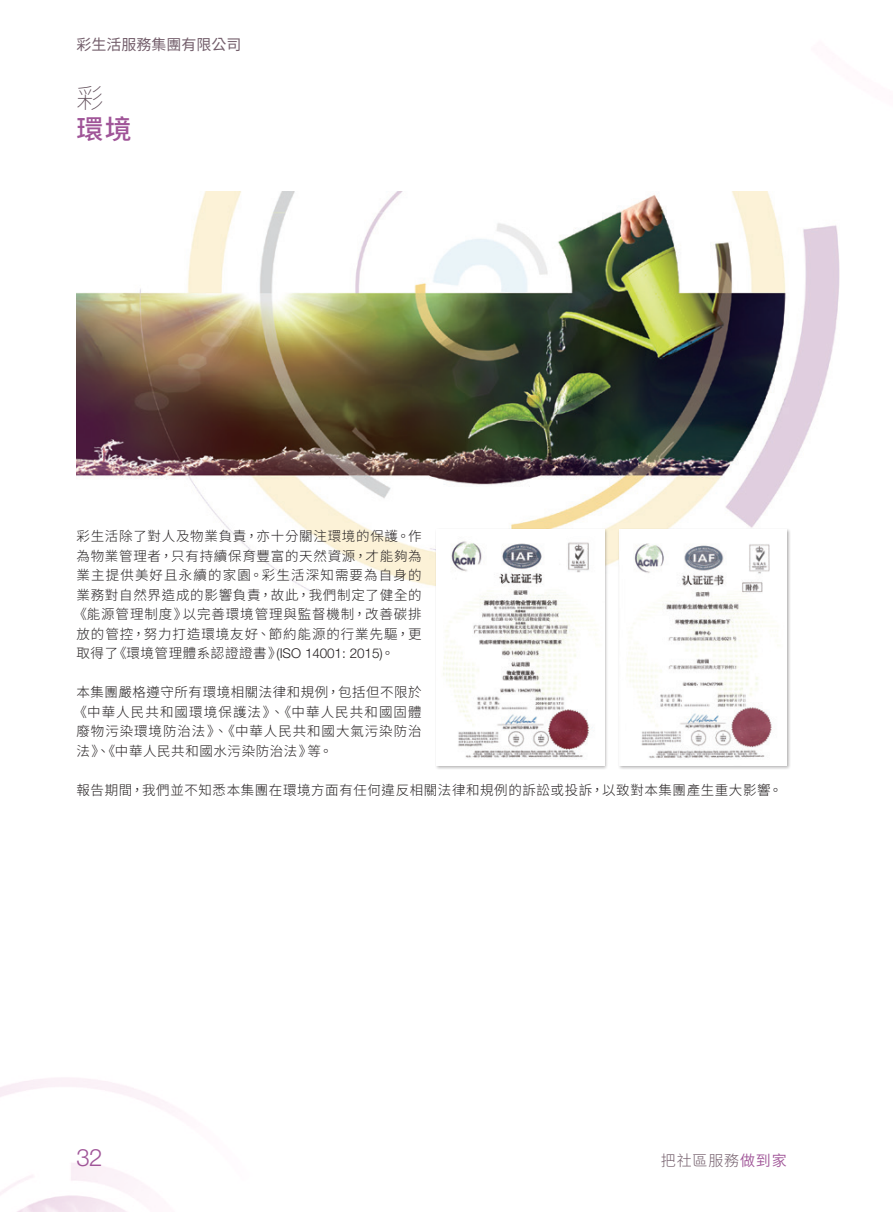
<style>
.page{position:relative;width:893px;height:1212px;background:#fff}
.page>*{position:absolute;margin:0;border:0;box-sizing:border-box;transform-origin:0 0}
.t1{font:500 27px "Source Han Sans TC";color:#a05598}
.t2{font:200 27px "Source Han Sans TC";color:#5d4a55}
.t3{font:300 24px "Helvetica Neue LT Std";color:#a05598}
.t4{font:15px "Source Han Sans TC";color:#735e6b}
.t5{font:300 15px "Source Han Sans TC";letter-spacing:.055em;color:#735e6b}
.Body_Text{font:300 13.5px/19.5px "Source Han Sans TC";letter-spacing:.045em;color:#231f20;text-align:justify}
.s1{font-family:"Helvetica Neue LT Std"}
.s2{font-weight:400;color:#a05598}
</style>
<div class="page">
<img style="left:77px;top:191px;width:763px;height:404px">
<div style="left:617px;top:528px;width:174px;height:241px;background:#231f20;opacity:.35"></div>
<img style="left:619px;top:529px;width:168px;height:236px">
<div style="left:435px;top:528px;width:174px;height:241px;background:#231f20;opacity:.35"></div>
<img style="left:437px;top:529px;width:167px;height:236px">
<p class="t4" style="left:77px;top:36px;width:167px">彩生活服務集團有限公司</p>
<h1 class="t2" style="left:77px;top:82px;width:29px">彩</h1>
<h1 class="t1" style="left:77px;top:114px;width:57px">環境</h1>
<p class="Body_Text" style="left:73px;top:527px;width:350px">彩生活除了對人及物業負責，亦十分關注環境的保護。作為物業管理者，只有持續保育豐富的天然資源，才能夠為業主提供美好且永續的家園。彩生活深知需要為自身的業務對自然界造成的影響負責，故此，我們制定了健全的《能源管理制度》以完善環境管理與監督機制，改善碳排放的管控，努力打造環境友好、節約能源的行業先驅，更取得了《環境管理體系認證證書》<span class="s1">(ISO 14001: 2015)</span>。</p>
<p class="Body_Text" style="left:73px;top:683px;width:350px">本集團嚴格遵守所有環境相關法律和規例，包括但不限於《中華人民共和國環境保護法》、《中華人民共和國固體廢物污染環境防治法》、《中華人民共和國大氣污染防治法》、《中華人民共和國水污染防治法》等。</p>
<p class="Body_Text" style="left:77px;top:780px;width:707px">報告期間，我們並不知悉本集團在環境方面有任何違反相關法律和規例的訴訟或投訴，以致對本集團產生重大影響。</p>
<h2 class="t3" style="left:77px;top:1142px;width:28px">32</h2>
<p class="t5" style="left:661px;top:1152px;width:127px">把社區服務<span class="s2">做到家</span></p>
</div>
